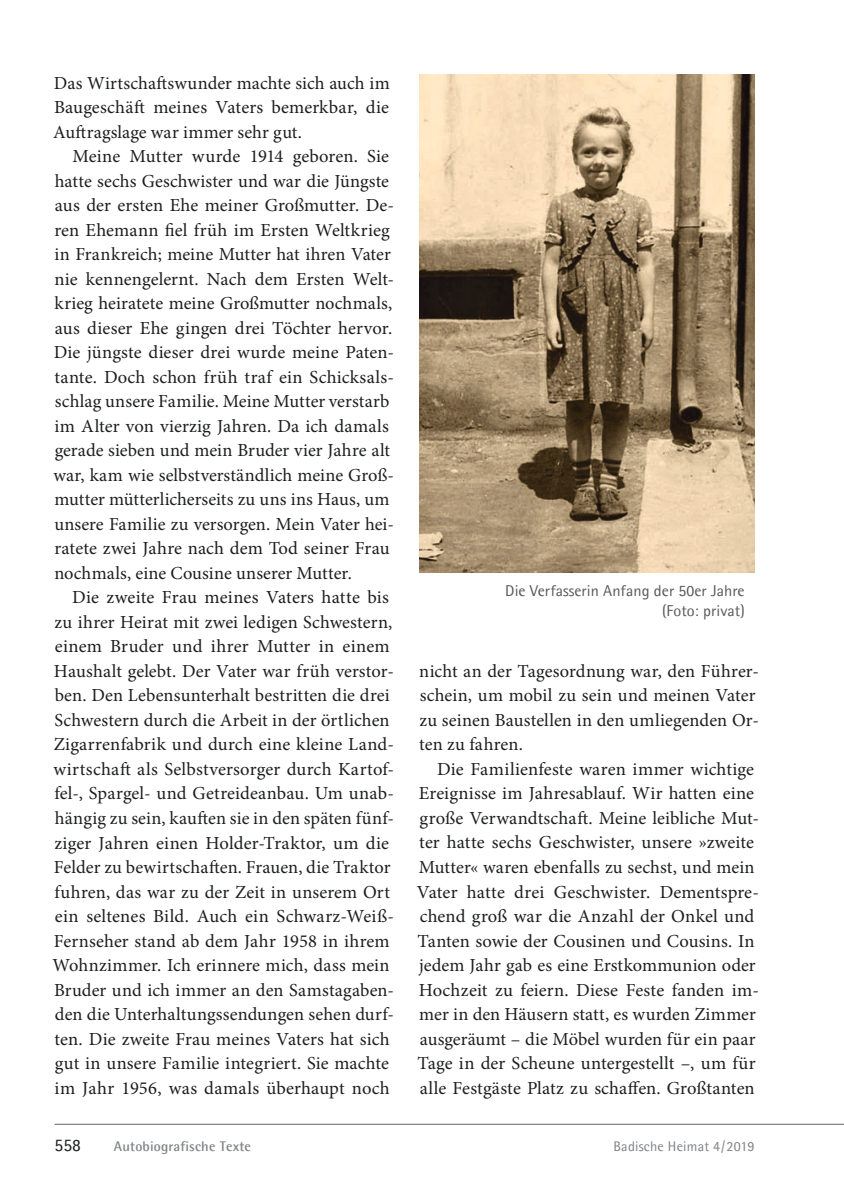
<style>
.page{position:relative;width:844px;height:1191px;background:#fff}
.page>*{position:absolute;margin:0;border:0;box-sizing:border-box;transform-origin:0 0}
.t1{font:18.38px "Minion Pro";letter-spacing:.005em;color:#1d1e1f}
.t2{font:17.5px "Agfa Rotis Semisans";color:#1d1e1f}
.t3{font:15.75px/20.1px "Agfa Rotis Semisans";letter-spacing:.005em;color:#57585a;text-align:right}
.t4{font:700 14px "Agfa Rotis Semisans";letter-spacing:.015em;color:#808285}
.t5{font:14px "Agfa Rotis Semisans";letter-spacing:.015em;color:#808285}
</style>
<div class="page">
<hr style="left:55px;top:1124px;width:788px;height:1px;background:#636366">
<img style="left:419px;top:74px;width:335px;height:498px">
<p class="t1" style="left:54px;top:75px;width:337px">Das Wirtschaftswunder machte sich auch im</p>
<p class="t1" style="left:54px;top:100px;width:336px">Baugeschäft meines Vaters bemerkbar, die</p>
<p class="t1" style="left:53px;top:124px;width:250px">Auftragslage war immer sehr gut.</p>
<p class="t1" style="left:72px;top:149px;width:318px">Meine Mutter wurde 1914 geboren. Sie</p>
<p class="t1" style="left:55px;top:173px;width:336px">hatte sechs Geschwister und war die Jüngste</p>
<p class="t1" style="left:55px;top:198px;width:340px">aus der ersten Ehe meiner Großmutter. De-</p>
<p class="t1" style="left:54px;top:222px;width:337px">ren Ehemann fiel früh im Ersten Weltkrieg</p>
<p class="t1" style="left:54px;top:247px;width:338px">in Frankreich; meine Mutter hat ihren Vater</p>
<p class="t1" style="left:54px;top:271px;width:341px">nie kennengelernt. Nach dem Ersten Welt-</p>
<p class="t1" style="left:55px;top:296px;width:339px">krieg heiratete meine Großmutter nochmals,</p>
<p class="t1" style="left:55px;top:320px;width:339px">aus dieser Ehe gingen drei Töchter hervor.</p>
<p class="t1" style="left:54px;top:345px;width:342px">Die jüngste dieser drei wurde meine Paten-</p>
<p class="t1" style="left:54px;top:369px;width:341px">tante. Doch schon früh traf ein Schicksals-</p>
<p class="t1" style="left:55px;top:394px;width:336px">schlag unsere Familie. Meine Mutter verstarb</p>
<p class="t1" style="left:54px;top:418px;width:336px">im Alter von vierzig Jahren. Da ich damals</p>
<p class="t1" style="left:55px;top:443px;width:337px">gerade sieben und mein Bruder vier Jahre alt</p>
<p class="t1" style="left:53px;top:467px;width:342px">war, kam wie selbstverständlich meine Groß-</p>
<p class="t1" style="left:54px;top:492px;width:337px">mutter mütterlicherseits zu uns ins Haus, um</p>
<p class="t1" style="left:54px;top:516px;width:341px">unsere Familie zu versorgen. Mein Vater hei-</p>
<p class="t1" style="left:54px;top:541px;width:336px">ratete zwei Jahre nach dem Tod seiner Frau</p>
<p class="t1" style="left:54px;top:565px;width:299px">nochmals, eine Cousine unserer Mutter.</p>
<p class="t1" style="left:72px;top:590px;width:318px">Die zweite Frau meines Vaters hatte bis</p>
<p class="t1" style="left:54px;top:614px;width:339px">zu ihrer Heirat mit zwei ledigen Schwestern,</p>
<p class="t1" style="left:55px;top:639px;width:336px">einem Bruder und ihrer Mutter in einem</p>
<p class="t1" style="left:54px;top:663px;width:341px">Haushalt gelebt. Der Vater war früh verstor-</p>
<p class="t1" style="left:55px;top:688px;width:336px">ben. Den Lebensunterhalt bestritten die drei</p>
<p class="t1" style="left:54px;top:712px;width:336px">Schwestern durch die Arbeit in der örtlichen</p>
<p class="t1" style="left:54px;top:737px;width:341px">Zigarrenfabrik und durch eine kleine Land-</p>
<p class="t1" style="left:53px;top:761px;width:342px">wirtschaft als Selbstversorger durch Kartof-</p>
<p class="t1" style="left:54px;top:786px;width:341px">fel-, Spargel- und Getreideanbau. Um unab-</p>
<p class="t1" style="left:55px;top:810px;width:341px">hängig zu sein, kauften sie in den späten fünf-</p>
<p class="t1" style="left:54px;top:835px;width:336px">ziger Jahren einen Holder-Traktor, um die</p>
<p class="t1" style="left:54px;top:859px;width:338px">Felder zu bewirtschaften. Frauen, die Traktor</p>
<p class="t1" style="left:54px;top:884px;width:337px">fuhren, das war zu der Zeit in unserem Ort</p>
<p class="t1" style="left:55px;top:908px;width:340px">ein seltenes Bild. Auch ein Schwarz-Weiß-</p>
<p class="t1" style="left:54px;top:933px;width:337px">Fernseher stand ab dem Jahr 1958 in ihrem</p>
<p class="t1" style="left:52px;top:957px;width:339px">Wohnzimmer. Ich erinnere mich, dass mein</p>
<p class="t1" style="left:54px;top:982px;width:341px">Bruder und ich immer an den Samstagaben-</p>
<p class="t1" style="left:55px;top:1006px;width:340px">den die Unterhaltungssendungen sehen durf-</p>
<p class="t1" style="left:54px;top:1031px;width:337px">ten. Die zweite Frau meines Vaters hat sich</p>
<p class="t1" style="left:55px;top:1055px;width:335px">gut in unsere Familie integriert. Sie machte</p>
<p class="t1" style="left:54px;top:1080px;width:336px">im Jahr 1956, was damals überhaupt noch</p>
<p class="t3" style="left:505px;top:580px;width:241px">Die Verfasserin Anfang der 50er Jahre (Foto: privat)</p>
<p class="t1" style="left:419px;top:663px;width:341px">nicht an der Tagesordnung war, den Führer-</p>
<p class="t1" style="left:419px;top:688px;width:337px">schein, um mobil zu sein und meinen Vater</p>
<p class="t1" style="left:419px;top:712px;width:341px">zu seinen Baustellen in den umliegenden Or-</p>
<p class="t1" style="left:419px;top:737px;width:105px">ten zu fahren.</p>
<p class="t1" style="left:437px;top:761px;width:318px">Die Familienfeste waren immer wichtige</p>
<p class="t1" style="left:419px;top:786px;width:336px">Ereignisse im Jahresablauf. Wir hatten eine</p>
<p class="t1" style="left:419px;top:810px;width:341px">große Verwandtschaft. Meine leibliche Mut-</p>
<p class="t1" style="left:419px;top:835px;width:336px">ter hatte sechs Geschwister, unsere »zweite</p>
<p class="t1" style="left:419px;top:859px;width:337px">Mutter« waren ebenfalls zu sechst, und mein</p>
<p class="t1" style="left:416px;top:884px;width:343px">Vater hatte drei Geschwister. Dementspre-</p>
<p class="t1" style="left:420px;top:908px;width:336px">chend groß war die Anzahl der Onkel und</p>
<p class="t1" style="left:417px;top:933px;width:338px">Tanten sowie der Cousinen und Cousins. In</p>
<p class="t1" style="left:419px;top:957px;width:338px">jedem Jahr gab es eine Erstkommunion oder</p>
<p class="t1" style="left:419px;top:982px;width:341px">Hochzeit zu feiern. Diese Feste fanden im-</p>
<p class="t1" style="left:419px;top:1006px;width:338px">mer in den Häusern statt, es wurden Zimmer</p>
<p class="t1" style="left:420px;top:1031px;width:337px">ausgeräumt – die Möbel wurden für ein paar</p>
<p class="t1" style="left:417px;top:1055px;width:339px">Tage in der Scheune untergestellt –, um für</p>
<p class="t1" style="left:419px;top:1080px;width:336px">alle Festgäste Platz zu schaffen. Großtanten</p>
<p class="t2" style="left:55px;top:1134px;width:28px">558</p>
<p class="t4" style="left:114px;top:1137px;width:139px">Autobiografische Texte</p>
<p class="t5" style="left:613px;top:1137px;width:142px">Badische Heimat 4 / 2019</p>
</div>
